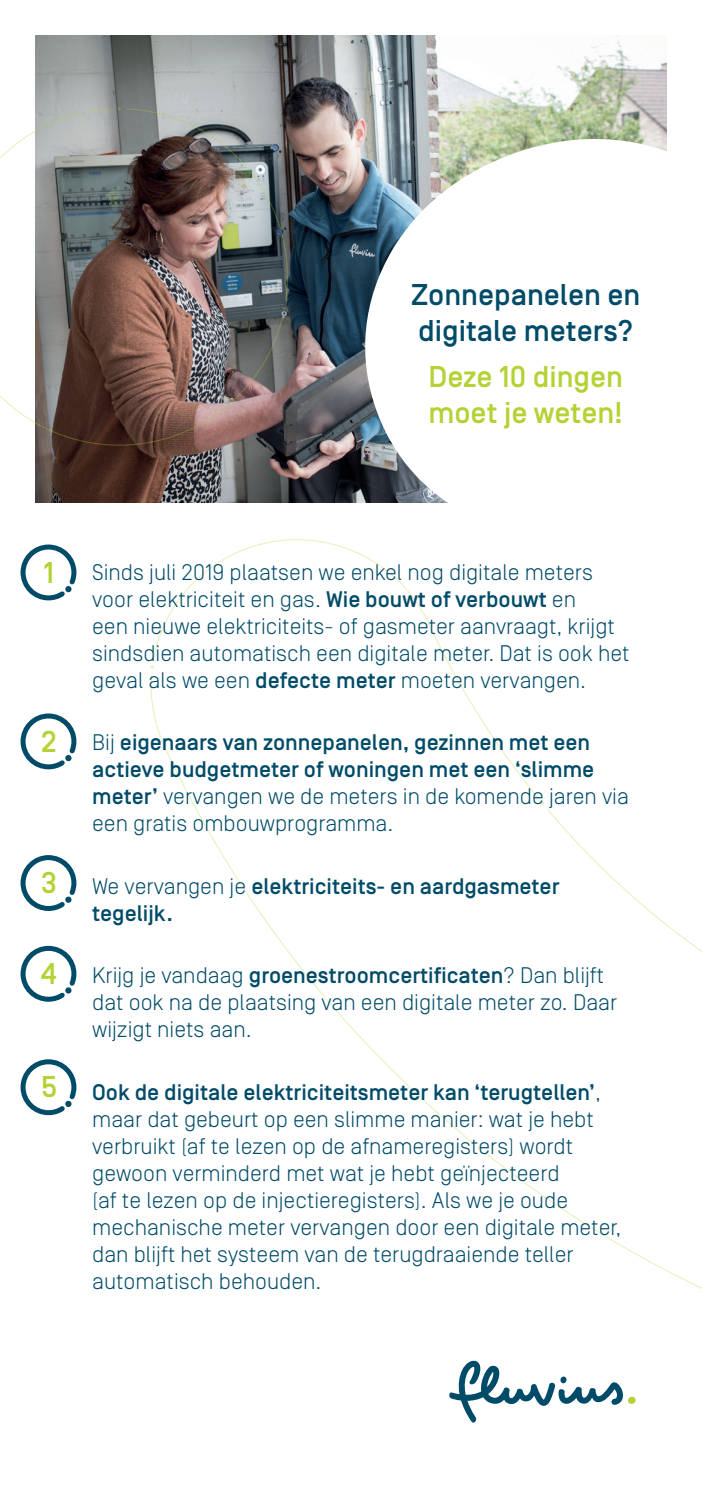
<style>
.page{position:relative;width:702px;height:1489px;background:#fff}
.page>*{position:absolute;margin:0;border:0;box-sizing:border-box;transform-origin:0 0}
.t1{font:500 30px/36px "Simplon BP";color:#004b68}
.t2{font:500 30px/36px "Simplon BP";color:#b3d234}
.t3{font:300 22.5px/27px "Simplon BP";color:#004b68}
.t4{font:500 22.5px/27px "Simplon BP";color:#004b68}
.s1{font-weight:500}
.s2{font-weight:300}
</style>
<div class="page">
<img style="left:35px;top:35px;width:530px;height:467px">
<svg style="left:485px;top:1152px;width:217px;height:247px"></svg>
<svg style="left:150px;top:674px;width:323px;height:469px"></svg>
<svg style="left:547px;top:809px;width:155px;height:143px"></svg>
<svg style="left:152px;top:539px;width:386px;height:259px"></svg>
<img style="left:0;top:107px;width:288px;height:339px">
<svg style="left:357px;top:134px;width:208px;height:407px"></svg>
<svg style="left:565px;top:35px;width:102px;height:117px"></svg>
<svg style="left:20px;top:544px;width:57px;height:57px"></svg>
<svg style="left:20px;top:713px;width:57px;height:57px"></svg>
<svg style="left:20px;top:855px;width:57px;height:56px"></svg>
<svg style="left:20px;top:945px;width:57px;height:57px"></svg>
<svg style="left:20px;top:1059px;width:57px;height:57px"></svg>
<svg style="left:449px;top:1359px;width:186px;height:63px"></svg>
<h1 class="t1" style="left:411px;top:277px;width:231px">Zonnepanelen en digitale meters?</h1>
<h1 class="t2" style="left:428px;top:359px;width:196px">Deze 10 dingen moet je weten!</h1>
<h1 class="t2" style="left:44px;top:555px;width:12px">1</h1>
<h1 class="t2" style="left:41px;top:723px;width:17px">2</h1>
<h1 class="t2" style="left:41px;top:865px;width:17px">3</h1>
<h1 class="t2" style="left:41px;top:956px;width:17px">4</h1>
<h1 class="t2" style="left:41px;top:1069px;width:17px">5</h1>
<p class="t3" style="left:92px;top:558px;width:539px">Sinds juli 2019 plaatsen we enkel nog digitale meters voor elektriciteit en gas. <span class="s1">Wie bouwt of verbouwt</span> en<br>een nieuwe elektriciteits- of gasmeter aanvraagt, krijgt sindsdien automatisch een digitale meter. Dat is ook het geval als we een <span class="s1">defecte meter</span> moeten vervangen.</p>
<p class="t4" style="left:92px;top:729px;width:538px"><span class="s2">Bij</span> eigenaars van zonnepanelen, gezinnen met een actieve budgetmeter of woningen met een ‘slimme meter’ <span class="s2">vervangen we de meters in de komende jaren via een gratis ombouwprogramma.</span></p>
<p class="t4" style="left:92px;top:872px;width:469px"><span class="s2">We vervangen je</span> elektriciteits- en aardgasmeter tegelijk.</p>
<p class="t3" style="left:92px;top:961px;width:526px">Krijg je vandaag <span class="s1">groenestroomcertificaten</span>? Dan blijft dat ook na de plaatsing van een digitale meter zo. Daar wijzigt niets aan.</p>
<p class="t3" style="left:92px;top:1078px;width:531px"><span class="s1">Ook de digitale elektriciteitsmeter kan ‘terugtellen’</span>, maar dat gebeurt op een slimme manier: wat je hebt verbruikt (af te lezen op de afnameregisters) wordt gewoon verminderd met wat je hebt geïnjecteerd<br>(af te lezen op de injectieregisters). Als we je oude mechanische meter vervangen door een digitale meter, dan blijft het systeem van de terugdraaiende teller automatisch behouden.</p>
</div>
